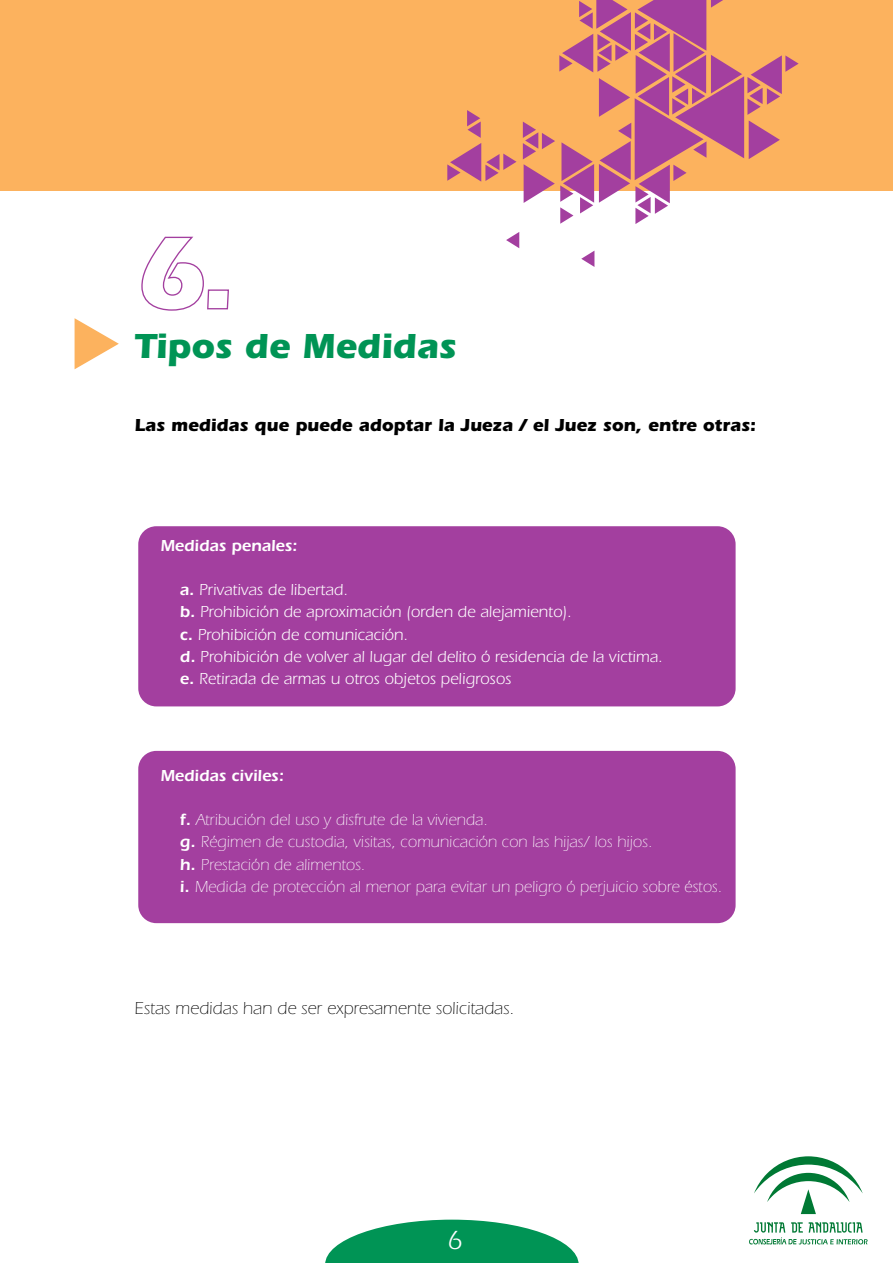
<style>
.page{position:relative;width:893px;height:1263px;background:#fff}
.page>*{position:absolute;margin:0;border:0;box-sizing:border-box;transform-origin:0 0}
.t1{font:700 36px "ITC Eras Std";color:#009455}
.t2{font:27.15px "ITC Eras Std";color:#fff}
.t3{font:700 18px "ITC Eras Std";color:#000}
.t4{font:300 18px "ITC Eras Std";color:#000}
.t5{font:16.5px/22.2px "ITC Eras Std";color:#fff}
.t6{font:300 16.5px/22.2px "ITC Eras Std";color:#fff}
.t7{font:600 16.5px "ITC Eras Std";color:#fff}
.s1{font-weight:600}
</style>
<div class="page">
<svg style="left:325px;top:1219px;width:254px;height:44px"></svg>
<svg style="left:75px;top:318px;width:44px;height:51px"></svg>
<svg style="left:141px;top:236px;width:88px;height:75px"></svg>
<div style="left:0;top:0;width:893px;height:190px;background:#fcb25e"></div>
<div style="left:138px;top:526px;width:598px;height:180px;background:#a33f9f;border-radius:18px"></div>
<div style="left:138px;top:751px;width:598px;height:172px;background:#a33f9f;border-radius:18px"></div>
<svg style="left:447px;top:0;width:352px;height:267px"></svg>
<svg style="left:754px;top:1156px;width:109px;height:58px"></svg>
<svg style="left:749px;top:1222px;width:119px;height:22px"></svg>
<h1 class="t1" style="left:135px;top:325px;width:323px">Tipos de Medidas</h1>
<p class="t3" style="left:135px;top:414px;width:623px">Las medidas que puede adoptar la Jueza / el Juez son, entre otras:</p>
<p class="t7" style="left:160px;top:536px;width:139px">Medidas penales:</p>
<p class="t5" style="left:180px;top:579px;width:484px"><span class="s1">a.</span> Privativas de libertad.<br><span class="s1">b.</span> Prohibición de aproximación (orden de alejamiento).<br><span class="s1">c.</span> Prohibición de comunicación.<br><span class="s1">d.</span> Prohibición de volver al lugar del delito ó residencia de la victima. <span class="s1">e.</span> Retirada de armas u otros objetos peligrosos</p>
<p class="t7" style="left:160px;top:766px;width:125px">Medidas civiles:</p>
<p class="t6" style="left:180px;top:809px;width:544px"><span class="s1">f.</span> Atribución del uso y disfrute de la vivienda.<br><span class="s1">g.</span> Régimen de custodia, visitas, comunicación con las hijas/ los hijos.<br><span class="s1">h.</span> Prestación de alimentos.<br><span class="s1">i.</span> Medida de protección al menor para evitar un peligro ó perjuicio sobre éstos.</p>
<p class="t4" style="left:135px;top:998px;width:381px">Estas medidas han de ser expresamente solicitadas.</p>
<h2 class="t2" style="left:448px;top:1225px;width:17px">6</h2>
</div>
